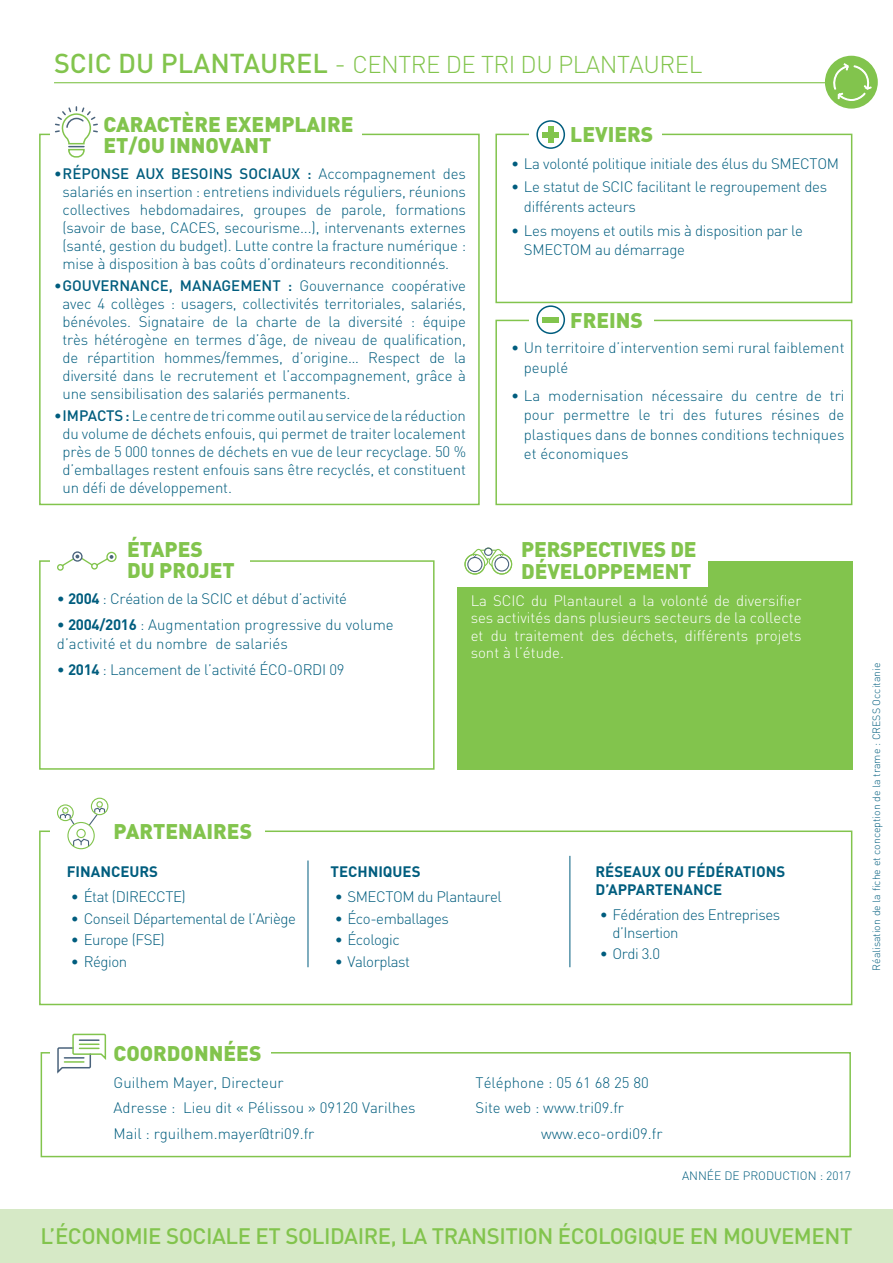
<style>
.page{position:relative;width:893px;height:1263px;background:#fff}
.page>*{position:absolute;margin:0;border:0;box-sizing:border-box;transform-origin:0 0}
.t1{font:300 24px "DIN";letter-spacing:-.02em;color:#82c44d}
.t2{font:500 22.2px "DIN";letter-spacing:-.02em;color:#82c44d}
.t3{font:900 21px/21px "DIN";color:#82c44d}
.t4{font:300 15px/18px "DIN";letter-spacing:-.01em;color:#005d7e}
.t5{font:300 15px/17.2px "DIN";letter-spacing:-.03em;color:#005d7e}
.t6{font:300 15px/17.2px "DIN";color:#fff;text-align:justify}
.t7{font:700 15px/18px "DIN";color:#005d7e}
.t8{font:300 12px "DIN";color:#005d7e}
.t9{font:300 10.5px "DIN";color:#005d7e}
.s1{font-weight:500;font-size:27px}
.s2{font-size:27px}
.s3{font-weight:500}
.s4{font-weight:700}
</style>
<div class="page">
<div style="left:0;top:1209px;width:893px;height:54px;background:#d6e9c6"></div>
<hr style="left:54px;top:82px;width:772px;height:1px;background:#82c44d">
<div style="left:39px;top:560px;width:396px;height:210px;border:2px solid #82c44d"></div>
<div style="left:50px;top:555px;width:200px;height:14px;background:#fff"></div>
<div style="left:457px;top:561px;width:395px;height:209px;background:#82c44d"></div>
<div style="left:454px;top:546px;width:254px;height:40px;background:#fff"></div>
<svg style="left:464px;top:547px;width:49px;height:28px"></svg>
<svg style="left:57px;top:551px;width:60px;height:20px"></svg>
<div style="left:72px;top:551px;width:11px;height:11px;border:1px solid #4a637c;border-radius:50%"></div>
<div style="left:495px;top:134px;width:357px;height:169px;border:2px solid #82c44d"></div>
<div style="left:529px;top:128px;width:132px;height:14px;background:#fff"></div>
<div style="left:39px;top:134px;width:441px;height:371px;border:2px solid #82c44d"></div>
<div style="left:495px;top:320px;width:357px;height:185px;border:2px solid #82c44d"></div>
<div style="left:536px;top:120px;width:29px;height:29px;border:2px solid #005d7e;border-radius:50%"></div>
<div style="left:542px;top:132px;width:17px;height:5px;background:#82c44d"></div>
<div style="left:548px;top:126px;width:5px;height:17px;background:#82c44d"></div>
<div style="left:50px;top:128px;width:312px;height:14px;background:#fff"></div>
<div style="left:529px;top:313px;width:124px;height:13px;background:#fff"></div>
<div style="left:542px;top:317px;width:17px;height:5px;background:#82c44d"></div>
<div style="left:536px;top:305px;width:29px;height:29px;border:2px solid #005d7e;border-radius:50%"></div>
<svg style="left:55px;top:106px;width:43px;height:52px"></svg>
<div style="left:41px;top:1052px;width:810px;height:105px;border:2px solid #82c44d"></div>
<div style="left:50px;top:1045px;width:220px;height:14px;background:#fff"></div>
<svg style="left:57px;top:1033px;width:50px;height:41px"></svg>
<div style="left:39px;top:830px;width:813px;height:175px;border:2px solid #82c44d"></div>
<hr style="left:308px;top:860px;width:1px;height:107px;background:#005d7e">
<hr style="left:569px;top:856px;width:1px;height:111px;background:#005d7e">
<div style="left:50px;top:824px;width:215px;height:13px;background:#fff"></div>
<svg style="left:57px;top:797px;width:52px;height:53px"></svg>
<div style="left:825px;top:56px;width:53px;height:53px;background:#82c44d;border-radius:50%"></div>
<svg style="left:833px;top:63px;width:39px;height:38px"></svg>
<h1 class="t1" style="left:54px;top:50px;width:650px"><span class="s1">SCIC DU PLANTAUREL</span> <span class="s2">-</span> CENTRE DE TRI DU PLANTAUREL</h1>
<h3 class="t3" style="left:103px;top:113px;width:251px">CARACTÈRE EXEMPLAIRE<br>ET/OU INNOVANT</h3>
<p class="t4" style="left:54px;top:164px;width:414px;text-align:center"><span class="s3">•RÉPONSE AUX BESOINS SOCIAUX :</span> Accompagnement des salariés en insertion : entretiens individuels réguliers, réunions collectives hebdomadaires, groupes de parole, formations (savoir de base, CACES, secourisme...), intervenants externes (santé, gestion du budget). Lutte contre la fracture numérique : mise à disposition à bas coûts d’ordinateurs reconditionnés.</p>
<p class="t4" style="left:63px;top:276px;width:405px;text-align:justify;text-indent:-9px"><span class="s3">•GOUVERNANCE, MANAGEMENT :</span> Gouvernance coopérative avec 4 collèges : usagers, collectivités territoriales, salariés, bénévoles. Signataire de la charte de la diversité : équipe très hétérogène en termes d’âge, de niveau de qualification, de répartition hommes/femmes, d’origine… Respect de la diversité dans le recrutement et l’accompagnement, grâce à une sensibilisation des salariés permanents.</p>
<p class="t4" style="left:63px;top:407px;width:405px;text-align:justify;text-indent:-9px"><span class="s3">•IMPACTS :</span> Le centre de tri comme outil au service de la réduction du volume de déchets enfouis, qui permet de traiter localement près de 5 000 tonnes de déchets en vue de leur recyclage. 50 % d’emballages restent enfouis sans être recyclés, et constituent un défi de développement.</p>
<h3 class="t3" style="left:127px;top:537px;width:109px">ÉTAPES<br>DU PROJET</h3>
<h3 class="t3" style="left:570px;top:123px;width:85px">LEVIERS</h3>
<p class="t4" style="left:511px;top:154px;width:329px">• La volonté politique initiale des élus du SMECTOM</p>
<p class="t4" style="left:524px;top:177px;width:305px;line-height:19.5px;text-indent:-13px">• Le statut de SCIC facilitant le regroupement des différents acteurs</p>
<p class="t4" style="left:524px;top:220px;width:281px;line-height:19.5px;text-indent:-13px">• Les moyens et outils mis à disposition par le<br>SMECTOM au démarrage</p>
<h3 class="t3" style="left:570px;top:308px;width:74px">FREINS</h3>
<p class="t4" style="left:524px;top:338px;width:322px;line-height:19.5px;text-indent:-13px">• Un territoire d’intervention semi rural faiblement peuplé</p>
<p class="t4" style="left:524px;top:385px;width:322px;line-height:19.5px;text-align:justify;text-indent:-13px">• La modernisation nécessaire du centre de tri pour permettre le tri des futures résines de plastiques dans de bonnes conditions techniques et économiques</p>
<h3 class="t3" style="left:521px;top:537px;width:177px;line-height:22.5px">PERSPECTIVES DE<br>DÉVELOPPEMENT</h3>
<p class="t4" style="left:57px;top:589px;width:292px">• <span class="s4">2004</span> : Création de la SCIC et début d’activité</p>
<p class="t4" style="left:57px;top:614px;width:338px;line-height:19.5px">• <span class="s4">2004/2016</span> : Augmentation progressive du volume d’activité et du nombre de salariés</p>
<p class="t4" style="left:57px;top:661px;width:289px">• <span class="s4">2014</span> : Lancement de l’activité ÉCO-ORDI 09</p>
<p class="t6" style="left:471px;top:592px;width:332px">La SCIC du Plantaurel a la volonté de diversifier ses activités dans plusieurs secteurs de la collecte et du traitement des déchets, différents projets sont à l’étude.</p>
<h3 class="t3" style="left:114px;top:819px;width:140px">PARTENAIRES</h3>
<p class="t7" style="left:67px;top:861px;width:93px">FINANCEURS</p>
<p class="t5" style="left:71px;top:888px;width:116px">• État (DIRECCTE)</p>
<p class="t5" style="left:71px;top:910px;width:227px">• Conseil Départemental de l’Ariège</p>
<p class="t5" style="left:71px;top:931px;width:95px">• Europe (FSE)</p>
<p class="t4" style="left:71px;top:952px;width:58px">• Région</p>
<p class="t7" style="left:330px;top:861px;width:92px">TECHNIQUES</p>
<p class="t5" style="left:335px;top:888px;width:169px">• SMECTOM du Plantaurel</p>
<p class="t5" style="left:335px;top:910px;width:116px">• Éco-emballages</p>
<p class="t5" style="left:335px;top:931px;width:67px">• Écologic</p>
<p class="t5" style="left:335px;top:953px;width:77px">• Valorplast</p>
<p class="t7" style="left:595px;top:861px;width:191px">RÉSEAUX OU FÉDÉRATIONS<br>D’APPARTENANCE</p>
<p class="t5" style="left:612px;top:906px;width:169px;text-indent:-13px">• Fédération des Entreprises d’Insertion</p>
<p class="t4" style="left:600px;top:944px;width:62px">• Ordi 3.0</p>
<p class="t9" style="left:870px;top:971px;width:309px;rotate:-90deg">Réalisation de la fiche et conception de la trame : CRESS Occitanie</p>
<h3 class="t3" style="left:114px;top:1042px;width:149px">COORDONNÉES</h3>
<p class="t4" style="left:114px;top:1069px;width:304px;line-height:25.8px">Guilhem Mayer, Directeur<br>Adresse : Lieu dit « Pélissou » 09120 Varilhes<br>Mail : rguilhem.mayer@tri09.fr</p>
<p class="t4" style="left:476px;top:1073px;width:175px">Téléphone : 05 61 68 25 80</p>
<p class="t4" style="left:476px;top:1099px;width:150px">Site web : www.tri09.fr</p>
<p class="t4" style="left:541px;top:1124px;width:123px">www.eco-ordi09.fr</p>
<p class="t8" style="left:682px;top:1168px;width:170px">ANNÉE DE PRODUCTION : 2017</p>
<h2 class="t2" style="left:41px;top:1222px;width:813px">L’ÉCONOMIE SOCIALE ET SOLIDAIRE, LA TRANSITION ÉCOLOGIQUE EN MOUVEMENT</h2>
</div>
